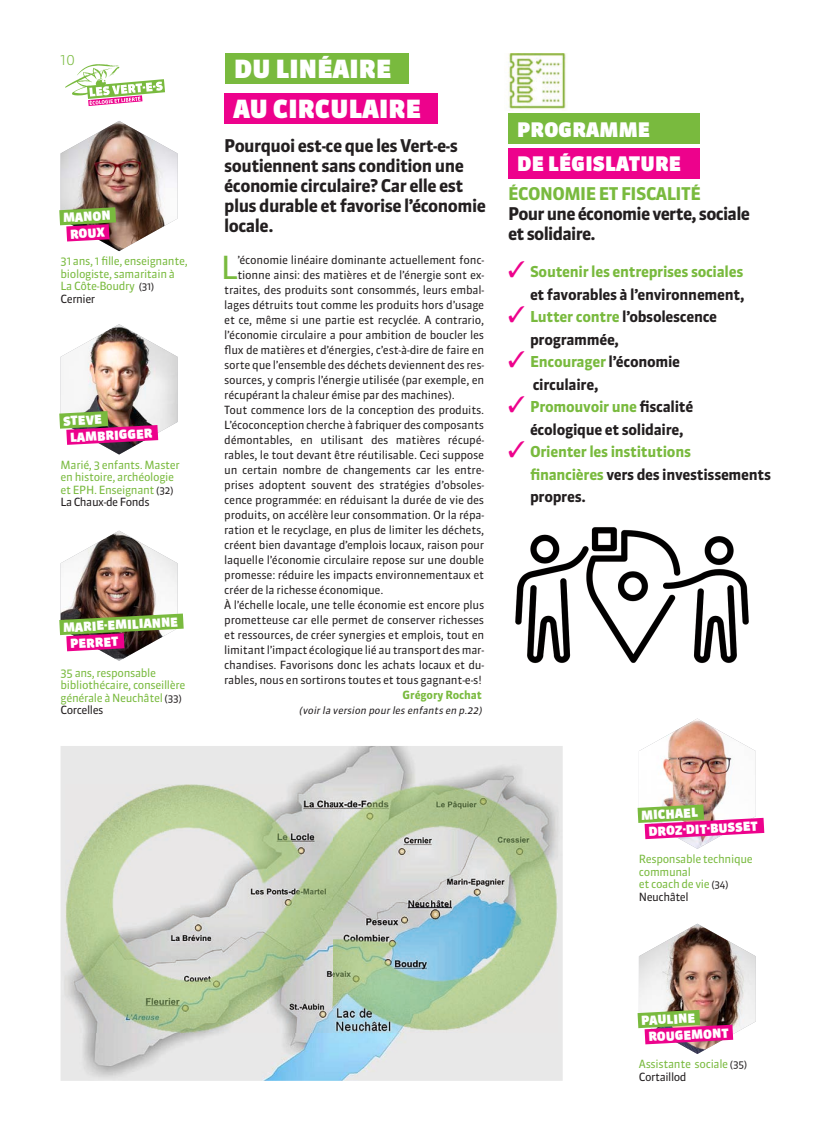
<style>
.page{position:relative;width:830px;height:1134px;background:#fff}
.page>*{position:absolute;margin:0;border:0;box-sizing:border-box;transform-origin:0 0}
.t1{font:31.75px "Sanuk OT";color:#79ba3e}
.t2{font:900 25px/39.6px "Sanuk OT";letter-spacing:.01em;color:#fff}
.t3{font:900 20px/34.5px "Sanuk OT";letter-spacing:.01em;color:#fff}
.t4{font:700 17.5px/20px "Sanuk OT";letter-spacing:-.03em;color:#231f20}
.t5{font:700 17.5px "Sanuk OT";letter-spacing:-.03em;color:#79ba3e}
.t6{font:700 15px/22.5px "Sanuk OT";letter-spacing:-.02em;color:#79ba3e;text-align:right}
.t7{font:700 15px/22.5px "Sanuk OT";letter-spacing:-.02em;color:#231f20}
.t8{font:300 15px "Sanuk OT";color:#79ba3e}
.t9{font:900 12.5px "Sanuk OT";color:#fff}
.t10{font:11.25px "Sanuk OT";letter-spacing:-.02em;color:#231f20}
.t11{font:11.25px/12.5px "Sanuk OT";letter-spacing:-.03em;color:#79ba3e}
.t12{font:700 11.25px "Sanuk OT";letter-spacing:-.01em;color:#79ba3e}
.t13{font:italic 10px "Sanuk OT";color:#231f20}
.s1{font-size:10px;color:#231f20}
.s2{color:#231f20}
.s3{color:#ed028c}
.s4{color:#79ba3e}
</style>
<div class="page">
<svg style="left:65px;top:64px;width:100px;height:42px"></svg>
<div style="left:225px;top:53px;width:184px;height:31px;background:#79ba3e"></div>
<div style="left:224px;top:93px;width:213px;height:30px;background:#ed028c"></div>
<img style="left:60px;top:746px;width:502px;height:335px">
<img style="left:515px;top:527px;width:234px;height:137px">
<div style="left:508px;top:114px;width:191px;height:30px;background:#79ba3e"></div>
<div style="left:508px;top:148px;width:191px;height:31px;background:#ed028c"></div>
<img style="left:508px;top:53px;width:58px;height:57px">
<img style="left:637px;top:718px;width:127px;height:131px">
<img style="left:637px;top:924px;width:118px;height:130px">
<img style="left:59px;top:121px;width:118px;height:130px">
<img style="left:59px;top:324px;width:118px;height:131px">
<img style="left:59px;top:531px;width:124px;height:130px">
<img style="left:66px;top:784px;width:491px;height:248px">
<h3 class="t8" style="left:60px;top:50px;width:16px">10</h3>
<h2 class="t2" style="left:233px;top:49px;width:189px">DU LINÉAIRE<br>AU CIRCULAIRE</h2>
<h3 class="t4" style="left:224px;top:136px;width:263px">Pourquoi est-ce que les Vert-e-s soutiennent sans condition une économie circulaire? Car elle est plus durable et favorise l’économie locale.</h3>
<h1 class="t1" style="left:221px;top:248px;width:18px">L</h1>
<p class="t10" style="left:237px;top:253px;width:248px">’économie linéaire dominante actuellement fonc-</p>
<p class="t9" style="left:63px;top:210px;width:49px;rotate:-3deg">MANON</p>
<p class="t9" style="left:70px;top:226px;width:34px;rotate:-3deg">ROUX</p>
<p class="t11" style="left:61px;top:255px;width:128px">31 ans, 1 fille, enseignante, biologiste, samaritain à<br>La Côte-Boudry <span class="s1">(31)<br></span><span class="s2">Cernier</span></p>
<p class="t10" style="left:237px;top:268px;width:248px">tionne ainsi: des matières et de l’énergie sont ex-</p>
<p class="t10" style="left:224px;top:283px;width:261px">traites, des produits sont consommés, leurs embal-</p>
<p class="t10" style="left:224px;top:298px;width:261px">lages détruits tout comme les produits hors d’usage</p>
<p class="t10" style="left:224px;top:313px;width:261px">et ce, même si une partie est recyclée. A contrario,</p>
<p class="t10" style="left:224px;top:328px;width:261px">l’économie circulaire a pour ambition de boucler les</p>
<p class="t10" style="left:224px;top:343px;width:261px">flux de matières et d’énergies, c’est-à-dire de faire en</p>
<p class="t10" style="left:224px;top:358px;width:261px">sorte que l’ensemble des déchets deviennent des res-</p>
<p class="t10" style="left:224px;top:373px;width:261px">sources, y compris l’énergie utilisée (par exemple, en</p>
<p class="t10" style="left:224px;top:388px;width:232px">récupérant la chaleur émise par des machines).</p>
<p class="t10" style="left:224px;top:403px;width:261px">Tout commence lors de la conception des produits.</p>
<p class="t10" style="left:224px;top:418px;width:261px">L’écoconception cherche à fabriquer des composants</p>
<p class="t10" style="left:224px;top:433px;width:261px">démontables, en utilisant des matières récupé-</p>
<p class="t10" style="left:224px;top:448px;width:261px">rables, le tout devant être réutilisable. Ceci suppose</p>
<p class="t10" style="left:224px;top:463px;width:261px">un certain nombre de changements car les entre-</p>
<p class="t10" style="left:224px;top:478px;width:261px">prises adoptent souvent des stratégies d’obsoles-</p>
<p class="t10" style="left:224px;top:493px;width:261px">cence programmée: en réduisant la durée de vie des</p>
<p class="t10" style="left:224px;top:508px;width:261px">produits, on accélère leur consommation. Or la répa-</p>
<p class="t10" style="left:224px;top:523px;width:261px">ration et le recyclage, en plus de limiter les déchets,</p>
<p class="t10" style="left:224px;top:538px;width:261px">créent bien davantage d’emplois locaux, raison pour</p>
<p class="t10" style="left:224px;top:553px;width:261px">laquelle l’économie circulaire repose sur une double</p>
<p class="t10" style="left:224px;top:568px;width:261px">promesse: réduire les impacts environnementaux et</p>
<p class="t10" style="left:224px;top:583px;width:160px">créer de la richesse économique.</p>
<p class="t10" style="left:224px;top:598px;width:261px">À l’échelle locale, une telle économie est encore plus</p>
<p class="t10" style="left:224px;top:613px;width:261px">prometteuse car elle permet de conserver richesses</p>
<p class="t10" style="left:224px;top:628px;width:261px">et ressources, de créer synergies et emplois, tout en</p>
<p class="t10" style="left:224px;top:643px;width:261px">limitant l’impact écologique lié au transport des mar-</p>
<p class="t10" style="left:224px;top:658px;width:261px">chandises. Favorisons donc les achats locaux et du-</p>
<p class="t10" style="left:224px;top:673px;width:259px">rables, nous en sortirons toutes et tous gagnant-e-s!</p>
<p class="t12" style="left:402px;top:688px;width:81px">Grégory Rochat</p>
<p class="t13" style="left:299px;top:704px;width:187px">(voirla version pourles enfants en p.22)</p>
<p class="t9" style="left:63px;top:413px;width:40px;rotate:-3deg">STEVE</p>
<p class="t9" style="left:70px;top:430px;width:84px;rotate:-3deg">LAMB RIG G ER</p>
<p class="t11" style="left:61px;top:458px;width:121px">Marié, 3 enfants. Master en histoire, archéologie et EPH. Enseignant <span class="s1">(32)<br></span><span class="s2">La Chaux-de Fonds</span></p>
<p class="t9" style="left:63px;top:620px;width:116px;rotate:-3deg">MARIE-EMILIANNE</p>
<p class="t9" style="left:70px;top:636px;width:50px;rotate:-3deg">PERRET</p>
<p class="t11" style="left:61px;top:667px;width:126px">35 ans, responsable bibliothécaire, conseillère générale à Neuchâtel <span class="s1">(33)<br></span><span class="s2">Corcelles</span></p>
<h3 class="t3" style="left:517px;top:112px;width:165px">PROGRAMME<br>DE LÉGISLATURE</h3>
<h3 class="t5" style="left:508px;top:182px;width:194px">ÉCONOMIE ET FISCALITÉ</h3>
<h3 class="t4" style="left:508px;top:203px;width:243px">Pour une économie verte, sociale et solidaire.</h3>
<h3 class="t6" style="left:508px;top:261px;width:238px"><span class="s3">✓</span> Soutenir les entreprises sociales <span class="s2">et favorables à l’environnement,</span></h3>
<h3 class="t7" style="left:529px;top:306px;width:188px;text-indent:-22px"><span class="s3">✓</span> <span class="s4">Lutter contre</span> l’obsolescence programmée,</h3>
<h3 class="t7" style="left:532px;top:351px;width:149px;text-indent:-25px"><span class="s3">✓</span> <span class="s4">Encourager</span> l’économie circulaire,</h3>
<h3 class="t7" style="left:529px;top:396px;width:165px;text-indent:-22px"><span class="s3">✓</span> <span class="s4">Promouvoir une</span> fiscalité écologique et solidaire,</h3>
<h3 class="t6" style="left:529px;top:441px;width:242px;text-align:left;text-indent:-22px"><span class="s3">✓</span> Orienter les institutions<br>financières <span class="s2">vers des investissements propres.</span></h3>
<p class="t9" style="left:640px;top:808px;width:58px;rotate:-3deg">MICH AEL</p>
<p class="t9" style="left:647px;top:824px;width:111px;rotate:-3deg">DROZ-DIT-B USSET</p>
<p class="t11" style="left:638px;top:853px;width:115px">Responsable technique communal<br>et coach de vie <span class="s1">(34)<br></span><span class="s2">Neuchâtel</span></p>
<p class="t9" style="left:640px;top:1013px;width:55px;rotate:-3deg">PAULINE</p>
<p class="t9" style="left:647px;top:1029px;width:82px;rotate:-3deg">ROUG EMONT</p>
<p class="t11" style="left:638px;top:1058px;width:110px">Assistante sociale <span class="s1">(35)<br></span><span class="s2">Cortaillod</span></p>
</div>
